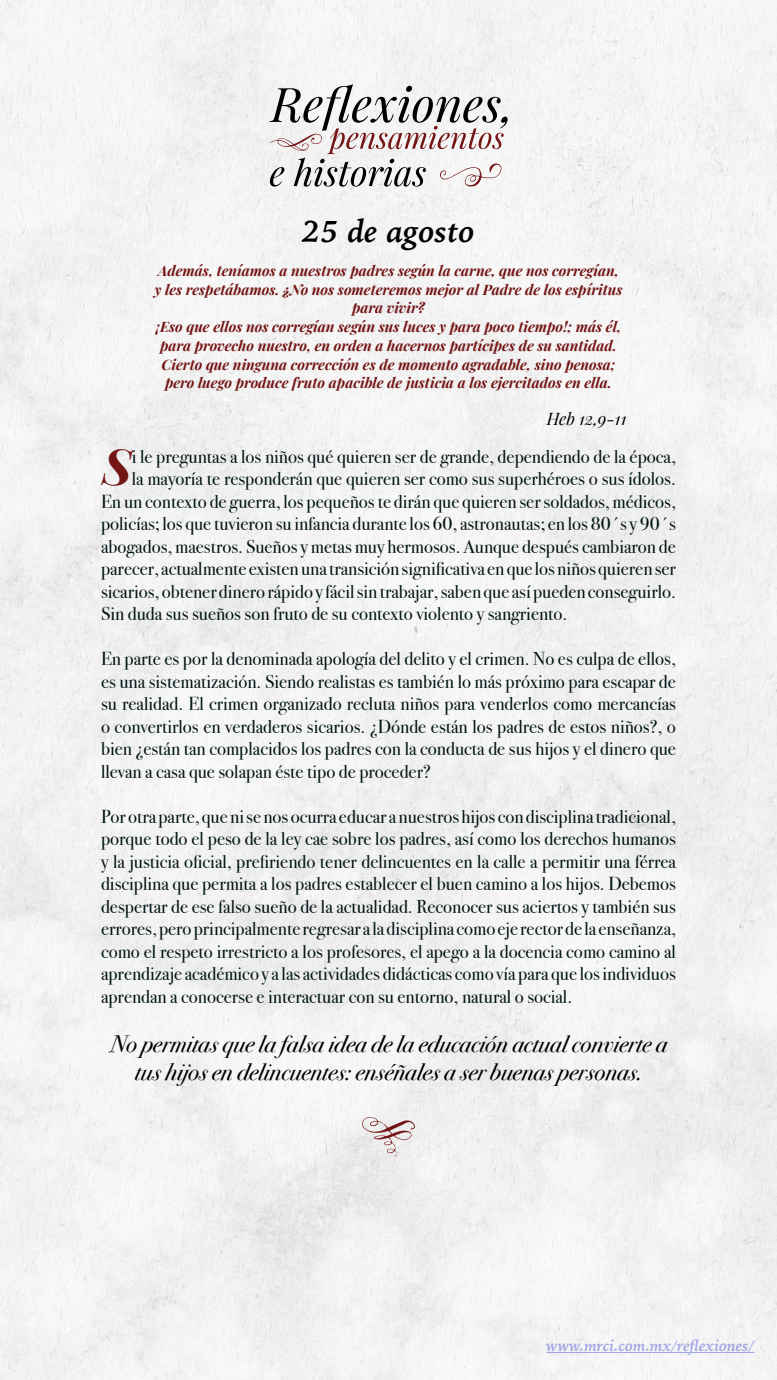
<style>
.page{position:relative;width:777px;height:1380px;background:#fff}
.page>*{position:absolute;margin:0;border:0;box-sizing:border-box;transform-origin:0 0}
.t1{font:italic 700 49.94px "Playfair Display";color:#741515}
.t2{font:italic 700 31.25px "Iowan Old Style";color:#000}
.t3{font:italic 23.75px/28.5px "Bodoni Svty Two ITCTT";color:#000;text-align:center}
.t4{font:18.75px/22.5px "Bodoni Svty Two ITCTT";color:#021414;text-align:justify}
.t5{font:italic 16.88px "Playfair Display";color:#000}
.t6{font:italic 700 15.62px "Iowan Old Style";color:#4f5cd6}
.t7{font:italic 700 14.38px/18.8px "Playfair Display";color:#741515;text-align:center}
</style>
<div class="page">
<div style="left:0;top:0;width:776px;height:1380px;background:#f3f3f3"></div>
<svg style="left:269px;top:84px;width:238px;height:103px"></svg>
<svg style="left:361px;top:1117px;width:54px;height:39px"></svg>
<hr style="left:546px;top:1352px;width:208px;height:1px;background:#4f5cd6">
<h2 class="t2" style="left:302px;top:204px;width:174px">25 de agosto</h2>
<p class="t7" style="left:154px;top:260px;width:469px">Además, teníamos a nuestros padres según la carne, que nos corregían, y les respetábamos. ¿No nos someteremos mejor al Padre de los espíritus para vivir?<br>¡Eso que ellos nos corregían según sus luces y para poco tiempo!; más él, para provecho nuestro, en orden a hacernos partícipes de su santidad.<br>Cierto que ninguna corrección es de momento agradable, sino penosa; pero luego produce fruto apacible de justicia a los ejercitados en ella.</p>
<p class="t5" style="left:546px;top:405px;width:81px">Heb 12,9-11</p>
<h1 class="t1" style="left:102px;top:426px;width:31px">S</h1>
<p class="t4" style="left:132px;top:443px;width:545px">i le preguntas a los niños qué quieren ser de grande, dependiendo de la época,</p>
<p class="t4" style="left:132px;top:466px;width:545px">la mayoría te responderán que quieren ser como sus superhéroes o sus ídolos.</p>
<p class="t4" style="left:101px;top:488px;width:576px">En un contexto de guerra, los pequeños te dirán que quieren ser soldados, médicos,</p>
<p class="t4" style="left:101px;top:511px;width:576px">policías; los que tuvieron su infancia durante los 60, astronautas; en los 80´s y 90´s</p>
<p class="t4" style="left:101px;top:533px;width:576px">abogados, maestros. Sueños y metas muy hermosos. Aunque después cambiaron de</p>
<p class="t4" style="left:101px;top:556px;width:576px">parecer, actualmente existen una transición significativa en que los niños quieren ser</p>
<p class="t4" style="left:101px;top:578px;width:576px">sicarios, obtener dinero rápido y fácil sin trabajar, saben que así pueden conseguirlo.</p>
<p class="t4" style="left:101px;top:601px;width:467px">Sin duda sus sueños son fruto de su contexto violento y sangriento.</p>
<p class="t4" style="left:101px;top:646px;width:576px">En parte es por la denominada apología del delito y el crimen. No es culpa de ellos, es una sistematización. Siendo realistas es también lo más próximo para escapar de su realidad. El crimen organizado recluta niños para venderlos como mercancías o convertirlos en verdaderos sicarios. ¿Dónde están los padres de estos niños?, o bien ¿están tan complacidos los padres con la conducta de sus hijos y el dinero que llevan a casa que solapan éste tipo de proceder?</p>
<p class="t4" style="left:101px;top:803px;width:576px">Por otra parte, que ni se nos ocurra educar a nuestros hijos con disciplina tradicional, porque todo el peso de la ley cae sobre los padres, así como los derechos humanos y la justicia oficial, prefiriendo tener delincuentes en la calle a permitir una férrea disciplina que permita a los padres establecer el buen camino a los hijos. Debemos despertar de ese falso sueño de la actualidad. Reconocer sus aciertos y también sus errores, pero principalmente regresar a la disciplina como eje rector de la enseñanza, como el respeto irrestricto a los profesores, el apego a la docencia como camino al aprendizaje académico y a las actividades didácticas como vía para que los individuos aprendan a conocerse e interactuar con su entorno, natural o social.</p>
<p class="t3" style="left:110px;top:1028px;width:558px">No permitas que la falsa idea de la educación actual convierte a tus hijos en delincuentes: enséñales a ser buenas personas.</p>
<p class="t6" style="left:546px;top:1331px;width:210px">www.mrci.com.mx/reflexiones/</p>
</div>
